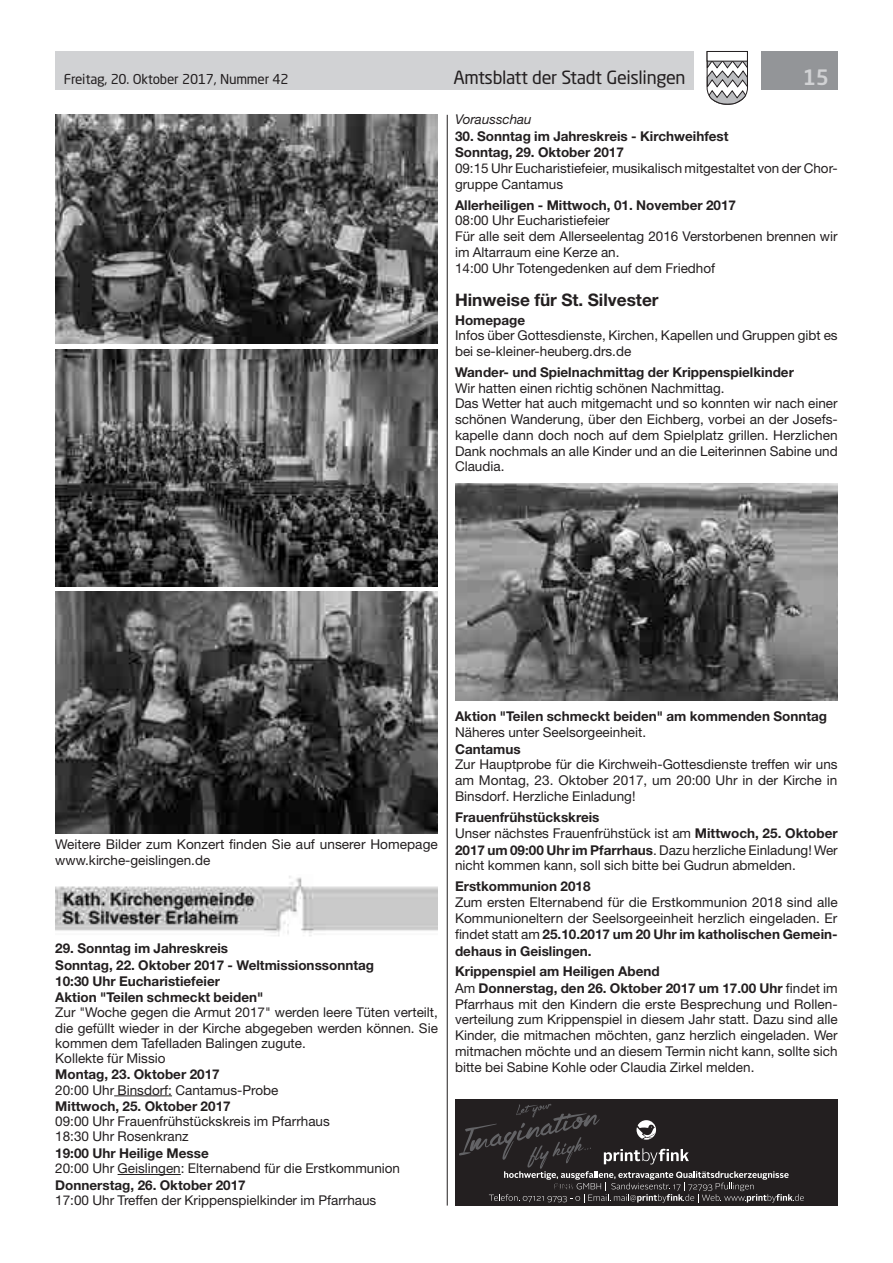
<style>
.page{position:relative;width:893px;height:1263px;background:#fff}
.page>*{position:absolute;margin:0;border:0;box-sizing:border-box;transform-origin:0 0}
.t1{font:500 21px "Neo Sans Std";color:#d1d2d4}
.t2{font:18px "Neo Sans Std";letter-spacing:-.02em;color:#231f20}
.t3{font:700 17.25px "Helvetica Neue LT Std";color:#231f20}
.t4{font:13.5px/15.8px "Helvetica Neue LT Std";color:#231f20}
.t5{font:700 13.5px/16.2px "Helvetica Neue LT Std";color:#231f20}
.t6{font:13.5px "Neo Sans Std";letter-spacing:-.015em;color:#231f20}
.t7{font:italic 13.5px "Helvetica Neue LT Std";color:#231f20}
.s1{font-weight:700}
</style>
<div class="page">
<div style="left:55px;top:51px;width:639px;height:38px;background:#d1d2d4"></div>
<div style="left:761px;top:51px;width:77px;height:38px;background:#939598"></div>
<svg style="left:706px;top:51px;width:42px;height:54px"></svg>
<div style="left:707px;top:51px;width:41px;height:10px;background:#fff;border:1px solid #231f20"></div>
<hr style="left:447px;top:115px;width:1px;height:1090px;background:#231f20">
<hr style="left:114px;top:1095px;width:58px;height:1px;background:#231f20">
<hr style="left:118px;top:1174px;width:63px;height:1px;background:#231f20">
<img style="left:55px;top:115px;width:383px;height:229px">
<img style="left:55px;top:349px;width:383px;height:237px">
<img style="left:55px;top:592px;width:383px;height:242px">
<img style="left:55px;top:876px;width:383px;height:60px">
<img style="left:455px;top:483px;width:383px;height:218px">
<div style="left:455px;top:1099px;width:383px;height:106px;background:#231f20"></div>
<svg style="left:459px;top:1104px;width:345px;height:98px"></svg>
<p class="t6" style="left:64px;top:71px;width:226px">Freitag, 20. Oktober 2017, Nummer 42</p>
<h2 class="t2" style="left:453px;top:66px;width:234px">Amtsblatt der Stadt Geislingen</h2>
<h1 class="t1" style="left:803px;top:64px;width:28px">15</h1>
<p class="t7" style="left:455px;top:111px;width:78px">Vorausschau</p>
<p class="t5" style="left:455px;top:128px;width:275px">30. Sonntag im Jahreskreis - Kirchweihfest<br>Sonntag, 29. Oktober 2017</p>
<p class="t4" style="left:455px;top:160px;width:384px">09:15 Uhr Eucharistiefeier, musikalisch mitgestaltet von der Chor&shy;gruppe Cantamus</p>
<p class="t5" style="left:455px;top:196px;width:283px">Allerheiligen - Mittwoch, 01. November 2017</p>
<p class="t4" style="left:455px;top:213px;width:384px">08:00 Uhr Eucharistiefeier<br>Für alle seit dem Allerseelentag 2016 Verstorbenen brennen wir im Altarraum eine Kerze an.<br>14:00 Uhr Totengedenken auf dem Friedhof</p>
<p class="t3" style="left:455px;top:289px;width:205px">Hinweise für St. Silvester</p>
<p class="t5" style="left:455px;top:311px;width:72px">Homepage</p>
<p class="t4" style="left:455px;top:328px;width:384px">Infos über Gottesdienste, Kirchen, Kapellen und Gruppen gibt es bei se-kleiner-heuberg.drs.de</p>
<p class="t5" style="left:455px;top:364px;width:340px">Wander- und Spielnachmittag der Krippenspielkinder</p>
<p class="t4" style="left:455px;top:380px;width:384px">Wir hatten einen richtig schönen Nachmittag.<br>Das Wetter hat auch mitgemacht und so konnten wir nach einer schönen Wanderung, über den Eichberg, vorbei an der Josefs&shy;kapelle dann doch noch auf dem Spielplatz grillen. Herzlichen Dank nochmals an alle Kinder und an die Leiterinnen Sabine und Claudia.</p>
<p class="t4" style="left:55px;top:836px;width:384px">Weitere Bilder zum Konzert finden Sie auf unserer Homepage www.kirche-geislingen.de</p>
<p class="t5" style="left:55px;top:940px;width:320px">29. Sonntag im Jahreskreis<br>Sonntag, 22. Oktober 2017 - Weltmissionssonntag 10:30 Uhr Eucharistiefeier<br>Aktion "Teilen schmeckt beiden"</p>
<p class="t4" style="left:55px;top:1005px;width:384px;line-height:15.3px">Zur "Woche gegen die Armut 2017" werden leere Tüten verteilt, die gefüllt wieder in der Kirche abgegeben werden können. Sie kommen dem Tafelladen Balingen zugute.<br>Kollekte für Missio</p>
<p class="t5" style="left:55px;top:1066px;width:166px">Montag, 23. Oktober 2017</p>
<p class="t4" style="left:55px;top:1082px;width:225px">20:00 Uhr Binsdorf: Cantamus-Probe</p>
<p class="t5" style="left:55px;top:1097px;width:177px">Mittwoch, 25. Oktober 2017</p>
<p class="t4" style="left:55px;top:1113px;width:276px">09:00 Uhr Frauenfrühstückskreis im Pfarrhaus<br>18:30 Uhr Rosenkranz</p>
<p class="t5" style="left:55px;top:1144px;width:155px">19:00 Uhr Heilige Messe</p>
<p class="t4" style="left:55px;top:1160px;width:346px">20:00 Uhr Geislingen: Elternabend für die Erstkommunion</p>
<p class="t5" style="left:55px;top:1176px;width:192px">Donnerstag, 26. Oktober 2017</p>
<p class="t4" style="left:55px;top:1192px;width:323px">17:00 Uhr Treffen der Krippenspielkinder im Pfarrhaus</p>
<p class="t5" style="left:455px;top:708px;width:374px">Aktion "Teilen schmeckt beiden" am kommenden Sonntag</p>
<p class="t4" style="left:455px;top:724px;width:193px">Näheres unter Seelsorgeeinheit.</p>
<p class="t5" style="left:455px;top:740px;width:67px">Cantamus</p>
<p class="t4" style="left:455px;top:756px;width:384px;text-align:justify">Zur Hauptprobe für die Kirchweih-Gottesdienste treffen wir uns am Montag, 23. Oktober 2017, um 20:00 Uhr in der Kirche in Binsdorf. Herzliche Einladung!</p>
<p class="t4" style="left:455px;top:808px;width:384px;line-height:16.2px"><span class="s1">Frauenfrühstückskreis<br></span>Unser nächstes Frauenfrühstück ist am <span class="s1">Mittwoch, 25. Oktober 2017 um 09:00 Uhr im Pfarrhaus</span>. Dazu herzliche Einladung! Wer nicht kommen kann, soll sich bitte bei Gudrun abmelden.</p>
<p class="t5" style="left:455px;top:878px;width:137px">Erstkommunion 2018</p>
<p class="t4" style="left:455px;top:894px;width:384px;line-height:16.2px;text-align:justify">Zum ersten Elternabend für die Erstkommunion 2018 sind alle Kommunioneltern der Seelsorgeeinheit herzlich eingeladen. Er findet statt am <span class="s1">25.10.2017 um 20 Uhr im katholischen Gemein&shy;dehaus in Geislingen.</span></p>
<p class="t4" style="left:455px;top:963px;width:384px"><span class="s1">Krippenspiel am Heiligen Abend<br></span>Am <span class="s1">Donnerstag, den 26. Oktober 2017 um 17.00 Uhr</span> findet im Pfarrhaus mit den Kindern die erste Besprechung und Rollen&shy;verteilung zum Krippenspiel in diesem Jahr statt. Dazu sind alle Kinder, die mitmachen möchten, ganz herzlich eingeladen. Wer mitmachen möchte und an diesem Termin nicht kann, sollte sich bitte bei Sabine Kohle oder Claudia Zirkel melden.</p>
</div>
